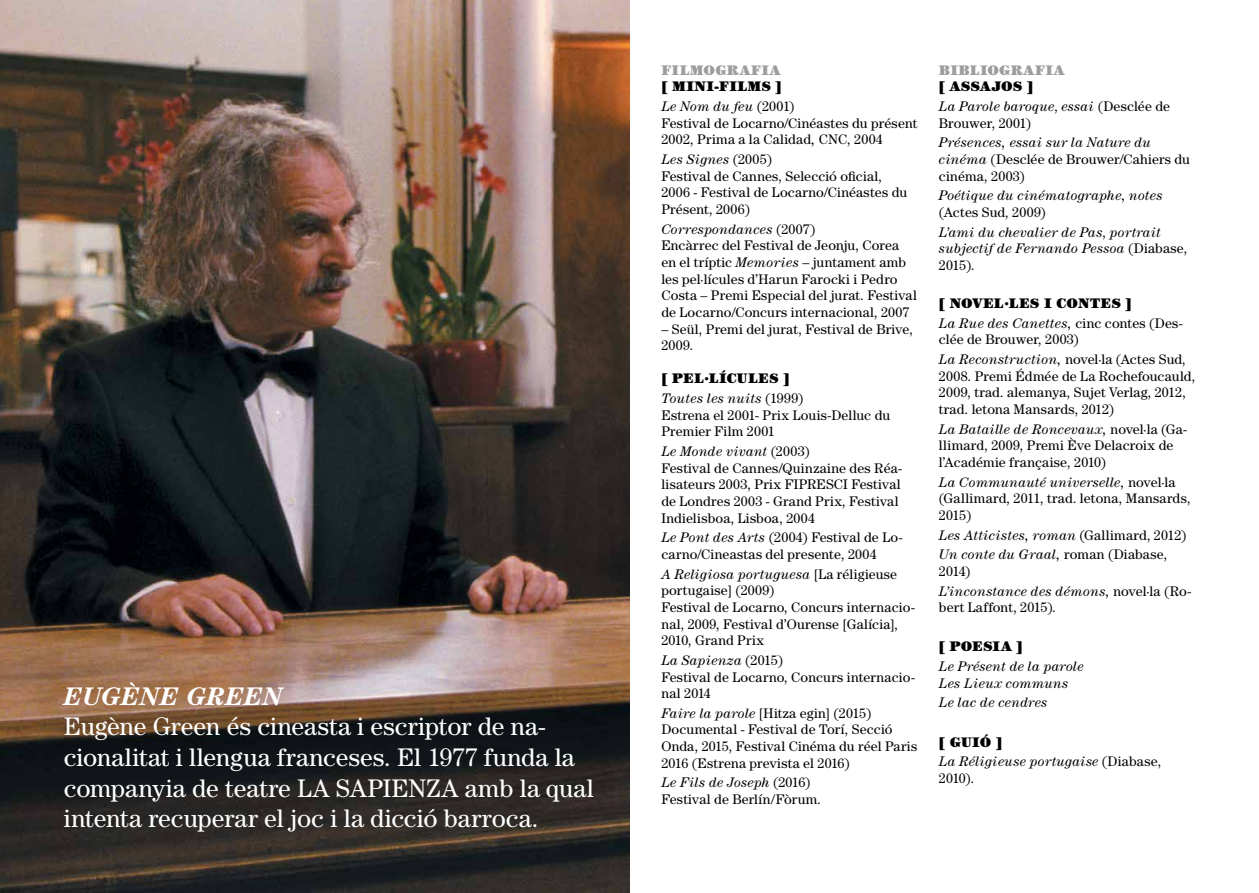
<style>
.page{position:relative;width:1259px;height:893px;background:#fff}
.page>*{position:absolute;margin:0;border:0;box-sizing:border-box;transform-origin:0 0}
.t1{font:25.5px/30.6px "Century LT";color:#fff}
.t2{font:italic 700 25.5px "Century LT";letter-spacing:-.02em;color:#fff}
.t3{font:13.8px/16.6px "Century LT";letter-spacing:.015em;color:#000}
.t4{font:italic 13.8px/19.6px "Century LT";letter-spacing:.025em;color:#000}
.t5{font:900 13.8px/19.6px "Century LT";letter-spacing:.02em;color:#000}
.t6{font:900 13.8px "Century LT";letter-spacing:.015em;color:#9d9d9c}
.s1{font-weight:400;font-style:italic}
.s2{font-weight:400}
.s3{font-style:italic}
.s4{font-weight:900;font-style:normal}
.s5{font-style:normal}
</style>
<div class="page">
<img style="left:0;top:0;width:629px;height:893px">
<h1 class="t2" style="left:64px;top:681px;width:220px">EUGÈNE GREEN</h1>
<h1 class="t1" style="left:64px;top:711px;width:531px">Eugène Green és cineasta i escriptor de na&shy;cionalitat i llengua franceses. El 1977 funda la companyia de teatre LA SAPIENZA amb la qual intenta recuperar el joc i la dicció barroca.</h1>
<p class="t6" style="left:661px;top:62px;width:121px">FILMOGRAFIA</p>
<p class="t5" style="left:661px;top:77px;width:135px">[ MINI-FILMS ]<br><span class="s1">Le Nom du feu</span> <span class="s2">(2001)</span></p>
<p class="t3" style="left:661px;top:114px;width:257px">Festival de Locarno/Cinéastes du présent<br>2002, Prima a la Calidad<span class="s3">,</span> CNC, 2004</p>
<p class="t3" style="left:661px;top:151px;width:247px"><span class="s3">Les Signes</span> (2005)<br>Festival de Cannes, Selecció oficial,<br>2006 - Festival de Locarno/Cinéastes du<br>Présent, 2006)</p>
<p class="t3" style="left:661px;top:220px;width:257px"><span class="s3">Correspondances</span> (2007)<br>Encàrrec del Festival de Jeonju, Corea en el tríptic <span class="s3">Memories</span> – juntament amb les pel·lícules d’Harun Farocki i Pedro Costa – Premi Especial del jurat. Festival de Locarno/Concurs internacional, 2007</p>
<p class="t3" style="left:661px;top:320px;width:253px">– Seül, Premi del jurat, Festival de Brive,<br>2009.</p>
<p class="t4" style="left:661px;top:369px;width:143px"><span class="s4">[ PEL·LÍCULES ]<br></span>Toutes les nuits <span class="s5">(1999)</span></p>
<p class="t3" style="left:661px;top:406px;width:230px">Estrena el 2001- Prix Louis-Delluc du<br>Premier Film 2001</p>
<p class="t3" style="left:661px;top:443px;width:242px"><span class="s3">Le Monde vivant</span> (2003)<br>Festival de Cannes/Quinzaine des Réa&shy;lisateurs 2003, Prix FIPRESCI Festival de Londres 2003 - Grand Prix, Festival Indielisboa, Lisboa, 2004</p>
<p class="t3" style="left:661px;top:529px;width:243px"><span class="s3">Le Pont des Arts</span> (2004) Festival de Lo&shy;carno/Cineastas del presente, 2004</p>
<p class="t3" style="left:661px;top:565px;width:255px"><span class="s3">A Religiosa portuguesa</span> [La réligieuse portugaise] (2009)<br>Festival de Locarno, Concurs internacio&shy;nal, 2009, Festival d’Ourense [Galícia],<br>2010, Grand Prix</p>
<p class="t3" style="left:661px;top:652px;width:255px"><span class="s3">La Sapienza</span> (2015)<br>Festival de Locarno, Concurs internacio&shy;nal 2014</p>
<p class="t3" style="left:661px;top:704px;width:257px"><span class="s3">Faire la parole</span> [Hitza egin] (2015)<br>Documental - Festival de Torí, Secció Onda, 2015, Festival Cinéma du réel Paris 2016 (Estrena prevista el 2016)</p>
<p class="t3" style="left:661px;top:774px;width:161px"><span class="s3">Le Fils de Joseph</span> (2016)<br>Festival de Berlín/Fòrum.</p>
<p class="t6" style="left:939px;top:62px;width:127px">BIBLIOGRAFIA</p>
<p class="t4" style="left:939px;top:77px;width:233px"><span class="s4">[ ASSAJOS ]<br></span>La Parole baroque<span class="s5">,</span> essai <span class="s5">(Desclée de</span></p>
<p class="t3" style="left:939px;top:114px;width:94px">Brouwer, 2001)</p>
<p class="t3" style="left:939px;top:134px;width:252px"><span class="s3">Présences, essai sur la Nature du cinéma</span> (Desclée de Brouwer/Cahiers du cinéma, 2003)</p>
<p class="t4" style="left:939px;top:186px;width:225px">Poétique du cinématographe, notes</p>
<p class="t4" style="left:939px;top:202px;width:223px"><span class="s5">(Actes Sud, 2009)<br></span>L’ami du chevalier de Pas<span class="s5">,</span> portrait</p>
<p class="t4" style="left:939px;top:240px;width:250px;line-height:16.6px">subjectif de Fernando Pessoa <span class="s5">(Diabase,<br>2015).</span></p>
<p class="t5" style="left:939px;top:293px;width:245px">[ NOVEL·LES I CONTES ]<br><span class="s1">La Rue des Canettes,</span> <span class="s2">cinc contes (Des-</span></p>
<p class="t3" style="left:939px;top:330px;width:248px;line-height:19.6px">clée de Brouwer, 2003)<br><span class="s3">La Reconstruction,</span> novel·la (Actes Sud,</p>
<p class="t3" style="left:939px;top:367px;width:258px">2008. Premi Édmée de La Rochefoucauld,<br>2009, trad. alemanya, Sujet Verlag, 2012, trad. letona Mansards, 2012)</p>
<p class="t3" style="left:939px;top:420px;width:250px"><span class="s3">La Bataille de Roncevaux,</span> novel·la (Ga&shy;llimard, 2009, Premi Ève Delacroix de l’Académie française, 2010)</p>
<p class="t3" style="left:939px;top:473px;width:253px"><span class="s3">La Communauté universelle,</span> novel·la (Gallimard, 2011, trad. letona, Mansards,<br>2015)</p>
<p class="t4" style="left:939px;top:525px;width:249px">Les Atticistes, roman <span class="s5">(Gallimard, 2012)<br></span>Un conte du Graal, <span class="s5">roman (Diabase,</span></p>
<p class="t4" style="left:939px;top:561px;width:254px"><span class="s5">2014)<br></span>L’inconstance des démons, <span class="s5">novel·la (Ro-</span></p>
<p class="t3" style="left:939px;top:599px;width:119px">bert Laffont, 2015).</p>
<p class="t5" style="left:939px;top:637px;width:85px">[ POESIA ]</p>
<p class="t4" style="left:939px;top:658px;width:146px;line-height:16.6px">Le Présent de la parole<br>Les Lieux communs</p>
<p class="t4" style="left:939px;top:693px;width:110px">Le lac de cendres</p>
<p class="t4" style="left:939px;top:732px;width:224px"><span class="s4">[ GUIÓ ]<br></span>La Réligieuse portugaise <span class="s5">(Diabase,</span></p>
<p class="t3" style="left:939px;top:770px;width:37px">2010).</p>
</div>
